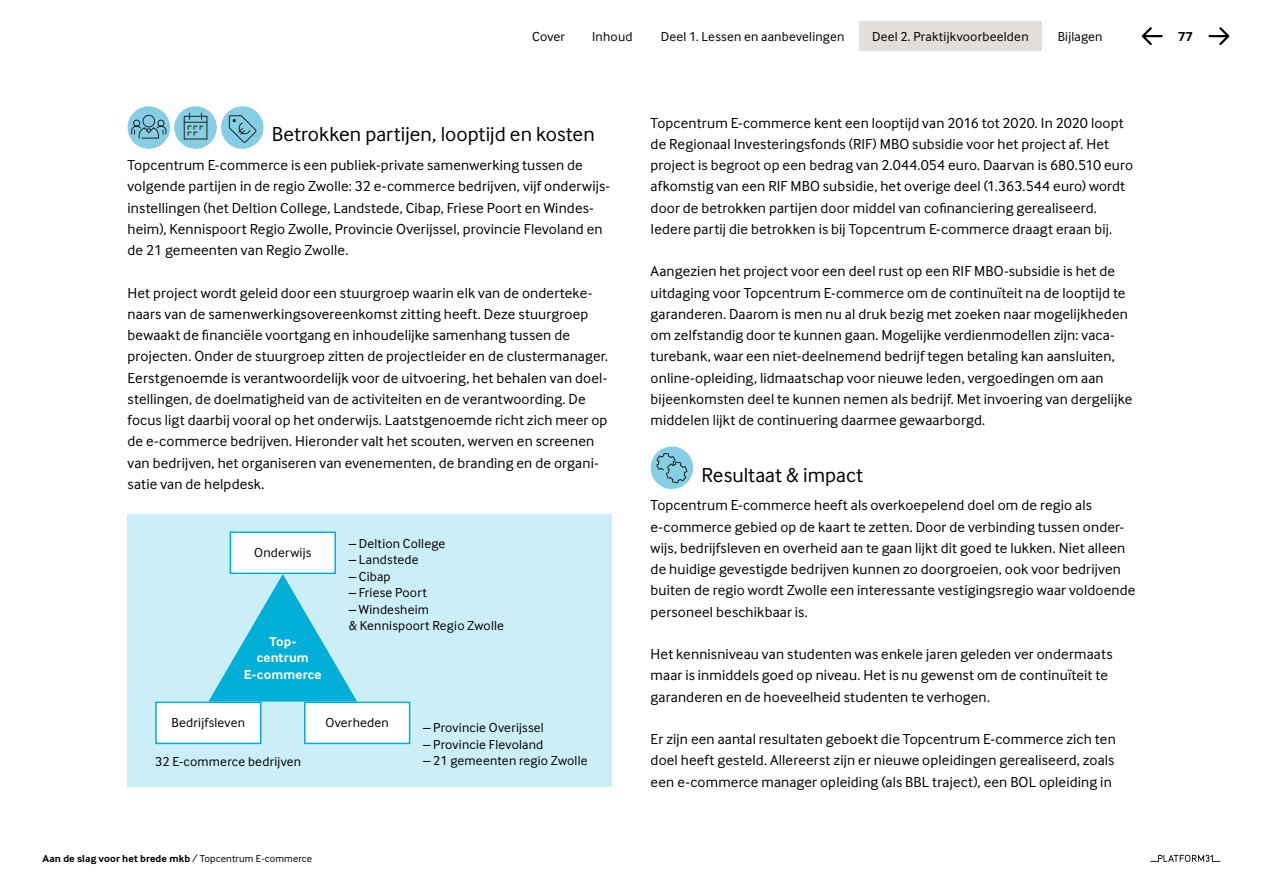
<style>
.page{position:relative;width:1263px;height:893px;background:#fff}
.page>*{position:absolute;margin:0;border:0;box-sizing:border-box;transform-origin:0 0}
.t1{font:21px "Inter Face";color:#000}
.t2{font:15px/21.3px "Inter Face";letter-spacing:.01em;color:#000}
.t3{font:13.5px/16.5px "Inter Face";letter-spacing:.015em;color:#000}
.t4{font:700 13.5px/16.5px "Inter Face";letter-spacing:.015em;color:#fff;text-align:center}
.t5{font:700 13.5px "Inter Face";color:#000}
.t6{font:700 10.5px "Inter Face";letter-spacing:.01em;color:#000}
.s1{font-weight:400}
</style>
<div class="page">
<svg style="left:1150px;top:855px;width:70px;height:7px"></svg>
<div style="left:859px;top:21px;width:183px;height:30px;background:#e1dedb"></div>
<svg style="left:1208px;top:27px;width:21px;height:18px"></svg>
<svg style="left:1142px;top:27px;width:21px;height:18px"></svg>
<div style="left:128px;top:106px;width:42px;height:43px;background:#85cee3;border-radius:50%"></div>
<svg style="left:131px;top:115px;width:35px;height:24px"></svg>
<svg style="left:174px;top:106px;width:43px;height:43px"></svg>
<svg style="left:184px;top:113px;width:23px;height:26px"></svg>
<div style="left:221px;top:106px;width:43px;height:43px;background:#85cee3;border-radius:50%"></div>
<svg style="left:229px;top:115px;width:27px;height:28px"></svg>
<div style="left:651px;top:446px;width:42px;height:43px;background:#85cee3;border-radius:50%"></div>
<svg style="left:656px;top:453px;width:31px;height:30px"></svg>
<div style="left:128px;top:514px;width:484px;height:273px;background:#cceff7"></div>
<svg style="left:208px;top:574px;width:149px;height:128px"></svg>
<div style="left:230px;top:532px;width:105px;height:41px;background:#fff"></div>
<div style="left:230px;top:531px;width:106px;height:43px;border:2px solid #00afd7"></div>
<div style="left:156px;top:702px;width:105px;height:41px;background:#fff"></div>
<div style="left:155px;top:702px;width:106px;height:42px;border:2px solid #00afd7"></div>
<div style="left:305px;top:702px;width:105px;height:41px;background:#fff"></div>
<div style="left:304px;top:702px;width:106px;height:42px;border:2px solid #00afd7"></div>
<p class="t3" style="left:532px;top:28px;width:34px">Cover</p>
<p class="t3" style="left:592px;top:28px;width:42px">Inhoud</p>
<p class="t3" style="left:661px;top:28px;width:185px">Deel 1. Lessen en aanbevelingen</p>
<p class="t3" style="left:872px;top:28px;width:158px">Deel 2. Praktijkvoorbeelden</p>
<p class="t3" style="left:1058px;top:28px;width:46px">Bijlagen</p>
<p class="t5" style="left:1178px;top:28px;width:16px">77</p>
<h1 class="t1" style="left:272px;top:122px;width:324px">Betrokken partijen, looptijd en kosten</h1>
<p class="t2" style="left:128px;top:154px;width:484px">Topcentrum E-commerce is een publiek-private samenwerking tussen de volgende partijen in de regio Zwolle: 32 e-commerce bedrijven, vijf onderwijs&shy;instellingen (het Deltion College, Landstede, Cibap, Friese Poort en Windes&shy;heim), Kennispoort Regio Zwolle, Provincie Overijssel, provincie Flevoland en de 21 gemeenten van Regio Zwolle.</p>
<p class="t2" style="left:128px;top:282px;width:482px">Het project wordt geleid door een stuurgroep waarin elk van de onderteke&shy;naars van de samenwerkingsovereenkomst zitting heeft. Deze stuurgroep bewaakt de financiële voortgang en inhoudelijke samenhang tussen de projecten. Onder de stuurgroep zitten de projectleider en de clustermanager.<br>Eerstgenoemde is verantwoordelijk voor de uitvoering, het behalen van doel&shy;stellingen, de doelmatigheid van de activiteiten en de verantwoording. De focus ligt daarbij vooral op het onderwijs. Laatstgenoemde richt zich meer op de e-commerce bedrijven. Hieronder valt het scouten, werven en screenen van bedrijven, het organiseren van evenementen, de branding en de organi&shy;satie van de helpdesk.</p>
<p class="t3" style="left:254px;top:544px;width:59px">Onderwijs</p>
<p class="t4" style="left:244px;top:633px;width:79px">Top&shy;centrum<br>E-commerce</p>
<p class="t3" style="left:349px;top:535px;width:98px">– Deltion College</p>
<p class="t3" style="left:349px;top:552px;width:72px">– Landstede</p>
<p class="t3" style="left:349px;top:568px;width:44px">– Cibap</p>
<p class="t3" style="left:349px;top:585px;width:80px">– Friese Poort</p>
<p class="t3" style="left:349px;top:601px;width:157px">– Windesheim<br>&amp; Kennispoort Regio Zwolle</p>
<p class="t3" style="left:172px;top:715px;width:75px">Bedrijfsleven</p>
<p class="t3" style="left:325px;top:715px;width:65px">Overheden</p>
<p class="t3" style="left:155px;top:753px;width:147px">32 E-commerce bedrijven</p>
<p class="t6" style="left:43px;top:852px;width:271px">Aan de slag voor het brede mkb <span class="s1">/ Topcentrum E-commerce</span></p>
<p class="t3" style="left:423px;top:719px;width:122px">– Provincie Overijssel</p>
<p class="t3" style="left:423px;top:736px;width:122px">– Provincie Flevoland</p>
<p class="t3" style="left:423px;top:752px;width:166px">– 21 gemeenten regio Zwolle</p>
<p class="t2" style="left:651px;top:112px;width:484px">Topcentrum E-commerce kent een looptijd van 2016 tot 2020. In 2020 loopt de Regionaal Investeringsfonds (RIF) MBO subsidie voor het project af. Het project is begroot op een bedrag van 2.044.054 euro. Daarvan is 680.510 euro afkomstig van een RIF MBO subsidie, het overige deel (1.363.544 euro) wordt door de betrokken partijen door middel van cofinanciering gerealiseerd.<br>Iedere partij die betrokken is bij Topcentrum E-commerce draagt eraan bij.</p>
<p class="t2" style="left:651px;top:261px;width:483px">Aangezien het project voor een deel rust op een RIF MBO-subsidie is het de uitdaging voor Topcentrum E-commerce om de continuïteit na de looptijd te garanderen. Daarom is men nu al druk bezig met zoeken naar mogelijkheden om zelfstandig door te kunnen gaan. Mogelijke verdienmodellen zijn: vaca&shy;turebank, waar een niet-deelnemend bedrijf tegen betaling kan aansluiten, online-opleiding, lidmaatschap voor nieuwe leden, vergoedingen om aan bijeenkomsten deel te kunnen nemen als bedrijf. Met invoering van dergelijke middelen lijkt de continuering daarmee gewaarborgd.</p>
<h1 class="t1" style="left:701px;top:463px;width:163px">Resultaat &amp; impact</h1>
<p class="t2" style="left:651px;top:494px;width:486px">Topcentrum E-commerce heeft als overkoepelend doel om de regio als e-commerce gebied op de kaart te zetten. Door de verbinding tussen onder&shy;wijs, bedrijfsleven en overheid aan te gaan lijkt dit goed te lukken. Niet alleen de huidige gevestigde bedrijven kunnen zo doorgroeien, ook voor bedrijven buiten de regio wordt Zwolle een interessante vestigingsregio waar voldoende personeel beschikbaar is.</p>
<p class="t2" style="left:651px;top:643px;width:463px">Het kennisniveau van studenten was enkele jaren geleden ver ondermaats maar is inmiddels goed op niveau. Het is nu gewenst om de continuïteit te garanderen en de hoeveelheid studenten te verhogen.</p>
<p class="t2" style="left:651px;top:728px;width:467px;text-align:justify">Er zijn een aantal resultaten geboekt die Topcentrum E-commerce zich ten doel heeft gesteld. Allereerst zijn er nieuwe opleidingen gerealiseerd, zoals een e-commerce manager opleiding (als BBL traject), een BOL opleiding in</p>
</div>
